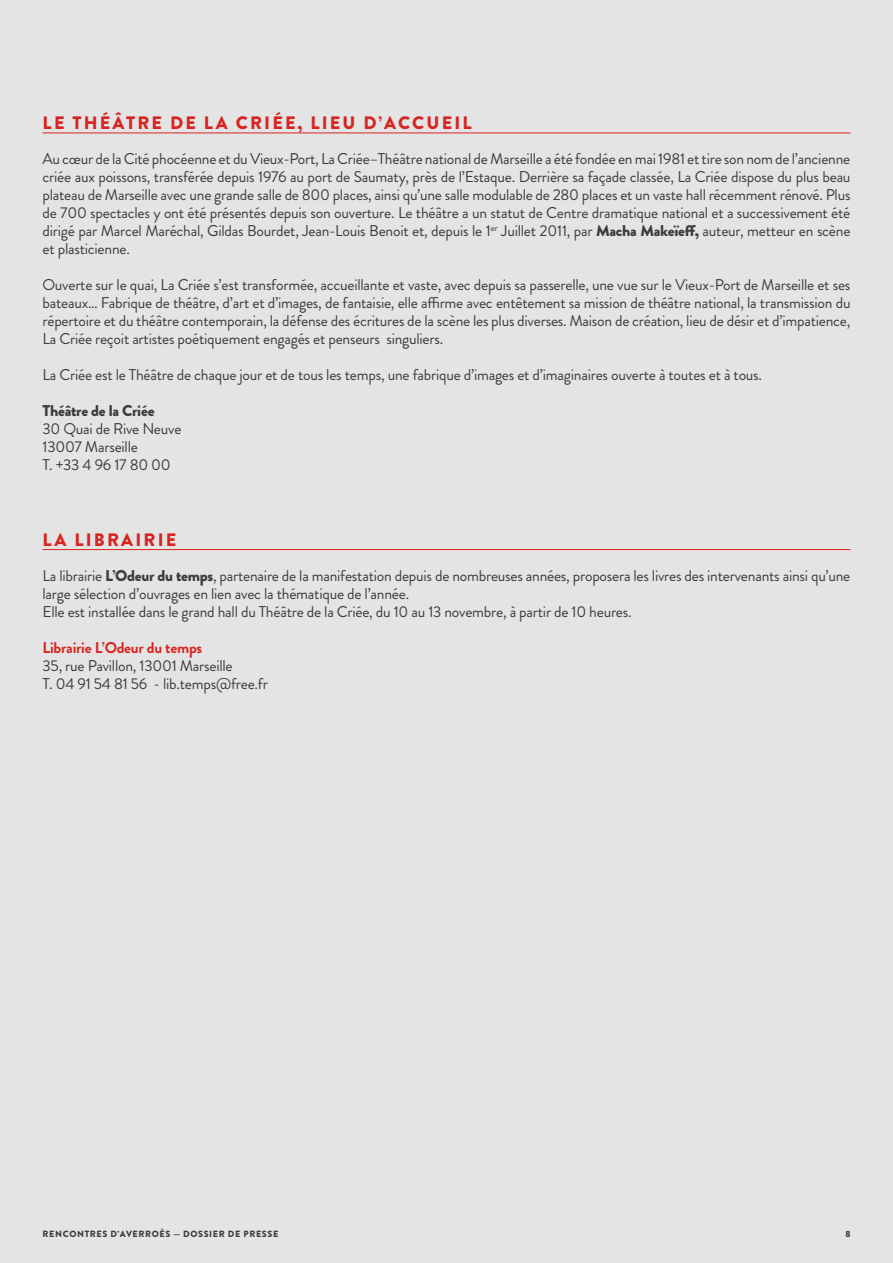
<style>
.page{position:relative;width:893px;height:1263px;background:#e4e4e4}
.page>*{position:absolute;margin:0;border:0;box-sizing:border-box;transform-origin:0 0}
.t1{font:900 18px "Brandon Grotesque";letter-spacing:.12em;color:#d82420}
.t2{font:15.6px/18px "Brandon Grotesque";letter-spacing:-.015em;color:#3c3c3b}
.t3{font:700 15.6px "Brandon Grotesque";letter-spacing:-.015em;color:#d82420}
.t4{font:900 15.6px "Brandon Grotesque";color:#3c3c3b}
.t5{font:900 9px "Brandon Grotesque";letter-spacing:.07em;color:#3c3c3b}
.s1{font-weight:900}
</style>
<div class="page">
<hr style="left:43px;top:133px;width:807px;height:1px;background:#d82420">
<hr style="left:43px;top:549px;width:807px;height:1px;background:#d82420">
<p class="t1" style="left:43px;top:110px;width:97px">LE TH ÉÂTRE</p>
<p class="t1" style="left:170px;top:110px;width:78px">DELACRI</p>
<p class="t1" style="left:272px;top:110px;width:50px">ÉE, LIEU</p>
<p class="t1" style="left:363px;top:110px;width:35px">D’ACCUEIL</p>
<p class="t2" style="left:43px;top:150px;width:810px;text-align:justify">Au cœur de la Cité phocéenne et du Vieux-Port, La Criée–Théâtre national de Marseille a été fondée en mai 1981 et tire son nom de l’ancienne criée aux poissons, transférée depuis 1976 au port de Saumaty, près de l’Estaque. Derrière sa façade classée, La Criée dispose du plus beau plateau de Marseille avec une grande salle de 800 places, ainsi qu’une salle modulable de 280 places et un vaste hall récemment rénové. Plus de 700 spectacles y ont été présentés depuis son ouverture. Le théâtre a un statut de Centre dramatique national et a successivement été dirigé par Marcel Maréchal, Gildas Bourdet, Jean-Louis Benoit et, depuis le 1<sup>er</sup> Juillet 2011, par <span class="s1">MACHA MAKEÏEFF,</span> auteur, metteur en scène et plasticienne.</p>
<p class="t2" style="left:43px;top:276px;width:809px;text-align:justify">Ouverte sur le quai, La Criée s’est transformée, accueillante et vaste, avec depuis sa passerelle, une vue sur le Vieux-Port de Marseille et ses bateaux… Fabrique de théâtre, d’art et d’images, de fantaisie, elle affirme avec entêtement sa mission de théâtre national, la transmission du répertoire et du théâtre contemporain, la défense des écritures de la scène les plus diverses. Maison de création, lieu de désir et d’impatience, La Criée reçoit artistes poétiquement engagés et penseurs singuliers.</p>
<p class="t2" style="left:43px;top:366px;width:721px">La Criée est le Théâtre de chaque jour et de tous les temps, une fabrique d’images et d’imaginaires ouverte à toutes et à tous.</p>
<p class="t4" style="left:43px;top:400px;width:113px">THÉÂTRE DE LA CRIÉE</p>
<p class="t2" style="left:43px;top:420px;width:140px">30 Quai de Rive Neuve<br>13007 Marseille<br>T. +33 4 96 17 80 00</p>
<p class="t1" style="left:43px;top:527px;width:135px">LA LIBRAIRIE</p>
<p class="t2" style="left:43px;top:567px;width:809px">La librairie <span class="s1">L’ODEUR DU TEMPS</span>, partenaire de la manifestation depuis de nombreuses années, proposera les livres des intervenants ainsi qu’une large sélection d’ouvrages en lien avec la thématique de l’année.<br>Elle est installée dans le grand hall du Théâtre de la Criée, du 10 au 13 novembre, à partir de 10 heures.</p>
<p class="t3" style="left:43px;top:636px;width:161px">Librairie L’Odeur du temps</p>
<p class="t2" style="left:43px;top:657px;width:227px">35, rue Pavillon, 13001 Marseille<br>T. 04 91 54 81 56 - lib.temps@free.fr</p>
<p class="t5" style="left:43px;top:1228px;width:237px">RENCONTRES D’AVERROÈS — DOSSIER DE PRESSE</p>
<p class="t5" style="left:845px;top:1228px;width:7px">8</p>
</div>
